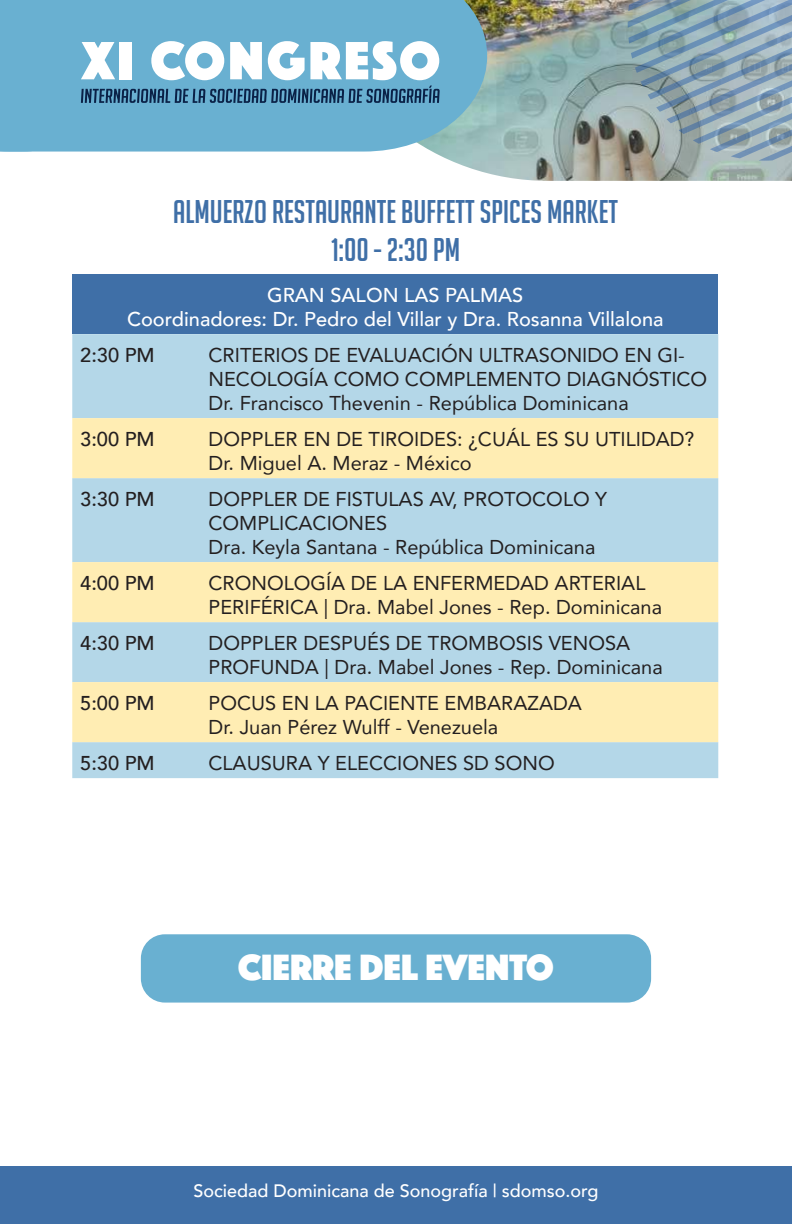
<style>
.page{position:relative;width:792px;height:1224px;background:#fff}
.page>*{position:absolute;margin:0;border:0;box-sizing:border-box;transform-origin:0 0}
.t1{font:38px "Phosphate Solid";color:#fff}
.t2{font:32px/38.4px "Big Noodle Titling";color:#3f6fa7;text-align:center}
.t3{font:20px/24px "Avenir";color:#231f20}
.t4{font:500 20px/24px "Avenir";color:#fff;text-align:center}
.t5{font:500 20px "Avenir";color:#231f20}
.t6{font:500 18px "Avenir";color:#fff}
</style>
<div class="page">
<img style="left:433px;top:0;width:359px;height:181px">
<svg style="left:32px;top:0;width:455px;height:152px;fill:#69b0d1"></svg>
<div style="left:0;top:0;width:32px;height:152px;background:#69b0d1"></div>
<svg style="left:628px;top:0;width:164px;height:161px"></svg>
<svg style="left:81px;top:42px;width:34px;height:37px"></svg>
<div style="left:119px;top:42px;width:12px;height:37px;background:#fff"></div>
<svg style="left:151px;top:41px;width:73px;height:39px"></svg>
<svg style="left:230px;top:42px;width:32px;height:37px"></svg>
<svg style="left:268px;top:41px;width:171px;height:39px"></svg>
<svg style="left:81px;top:86px;width:359px;height:17px"></svg>
<div style="left:0;top:1166px;width:792px;height:58px;background:#3f6fa7"></div>
<div style="left:141px;top:934px;width:510px;height:69px;background:#69b0d1;border-radius:24px"></div>
<div style="left:72px;top:274px;width:646px;height:60px;background:#3f6fa7"></div>
<div style="left:72px;top:334px;width:646px;height:444px;background:#b4d7e8"></div>
<svg style="left:72px;top:418px;width:646px;height:324px;fill:#ffedb3"></svg>
<h2 class="t2" style="left:173px;top:192px;width:446px">ALMUERZO RESTAURANTE BUFFETT SPICES MARKET<br>1:00 - 2:30 pm</h2>
<p class="t4" style="left:127px;top:282px;width:538px">GRAN SALON LAS PALMAS<br>Coordinadores: Dr. Pedro del Villar y Dra. Rosanna Villalona</p>
<p class="t5" style="left:80px;top:338px;width:76px">2:30 PM</p>
<p class="t3" style="left:209px;top:343px;width:500px">CRITERIOS DE EVALUACIÓN ULTRASONIDO EN GI-<br>NECOLOGÍA COMO COMPLEMENTO DIAGNÓSTICO<br>Dr. Francisco Thevenin - República Dominicana</p>
<p class="t5" style="left:80px;top:422px;width:76px">3:00 PM</p>
<p class="t3" style="left:209px;top:427px;width:487px">DOPPLER EN DE TIROIDES: ¿CUÁL ES SU UTILIDAD?<br>Dr. Miguel A. Meraz - México</p>
<p class="t5" style="left:80px;top:482px;width:76px">3:30 PM</p>
<p class="t3" style="left:209px;top:487px;width:400px">DOPPLER DE FISTULAS AV, PROTOCOLO Y<br>COMPLICACIONES<br>Dra. Keyla Santana - República Dominicana</p>
<p class="t5" style="left:80px;top:566px;width:76px">4:00 PM</p>
<p class="t3" style="left:209px;top:571px;width:455px">CRONOLOGÍA DE LA ENFERMEDAD ARTERIAL<br>PERIFÉRICA | Dra. Mabel Jones - Rep. Dominicana</p>
<p class="t5" style="left:80px;top:626px;width:76px">4:30 PM</p>
<p class="t3" style="left:209px;top:631px;width:456px">DOPPLER DESPUÉS DE TROMBOSIS VENOSA<br>PROFUNDA | Dra. Mabel Jones - Rep. Dominicana</p>
<p class="t5" style="left:80px;top:686px;width:76px">5:00 PM</p>
<p class="t3" style="left:209px;top:691px;width:375px">POCUS EN LA PACIENTE EMBARAZADA<br>Dr. Juan Pérez Wulff - Venezuela</p>
<p class="t5" style="left:80px;top:746px;width:76px">5:30 PM</p>
<p class="t3" style="left:209px;top:751px;width:348px">CLAUSURA Y ELECCIONES SD SONO</p>
<h1 class="t1" style="left:238px;top:941px;width:318px">CIERRE DEL EVENTO</h1>
<p class="t6" style="left:193px;top:1175px;width:407px">Sociedad Dominicana de Sonografía | sdomso.org</p>
</div>
